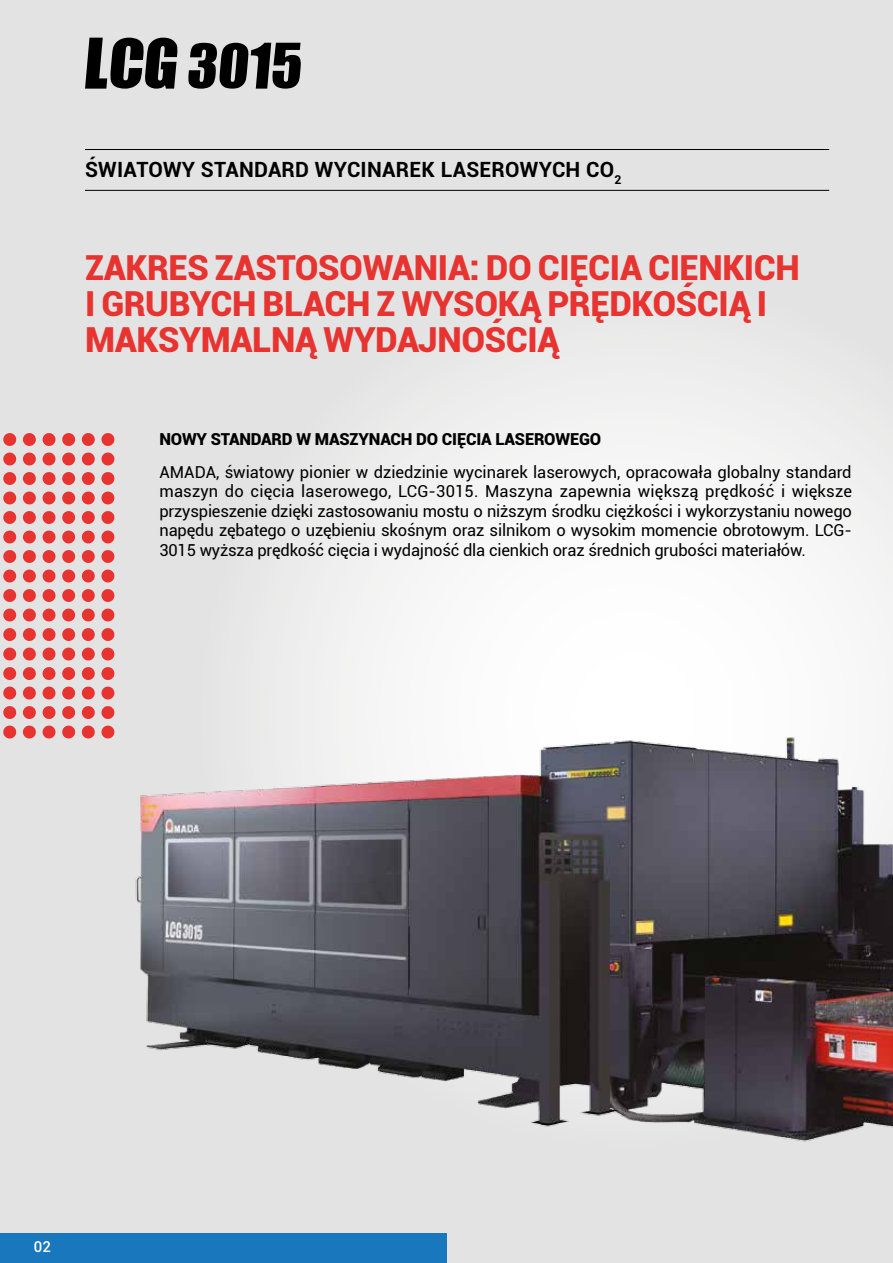
<style>
.page{position:relative;width:893px;height:1263px;background:#e3e3e3}
.page>*{position:absolute;margin:0;border:0;box-sizing:border-box;transform-origin:0 0}
.t1{font:900 34.5px/36px "Roboto";letter-spacing:-.01em;color:#e73431}
.t2{font:700 21px "Roboto";letter-spacing:.015em;color:#000}
.t3{font:16.5px/19.5px "Roboto";letter-spacing:-.01em;color:#000;text-align:justify}
.t4{font:900 16.5px "Roboto";letter-spacing:-.01em;color:#000}
.t5{font:500 15px "Roboto";color:#fff}
</style>
<div class="page">
<svg style="left:294px;top:369px;width:599px;height:300px"></svg>
<hr style="left:85px;top:149px;width:744px;height:1px;background:#000">
<hr style="left:85px;top:190px;width:744px;height:1px;background:#000">
<svg style="left:85px;top:38px;width:93px;height:51px"></svg>
<svg style="left:188px;top:43px;width:113px;height:46px"></svg>
<div style="left:0;top:1233px;width:446px;height:30px;background:#1877bd"></div>
<svg style="left:3px;top:726px;width:29px;height:12px"></svg>
<svg style="left:3px;top:706px;width:29px;height:13px"></svg>
<svg style="left:3px;top:687px;width:29px;height:12px"></svg>
<svg style="left:3px;top:667px;width:110px;height:13px"></svg>
<svg style="left:3px;top:648px;width:111px;height:12px"></svg>
<svg style="left:3px;top:628px;width:111px;height:13px"></svg>
<svg style="left:3px;top:609px;width:111px;height:12px"></svg>
<svg style="left:3px;top:589px;width:111px;height:13px"></svg>
<svg style="left:3px;top:570px;width:111px;height:12px"></svg>
<svg style="left:3px;top:550px;width:111px;height:13px"></svg>
<svg style="left:3px;top:531px;width:111px;height:12px"></svg>
<svg style="left:3px;top:511px;width:111px;height:13px"></svg>
<svg style="left:3px;top:492px;width:111px;height:12px"></svg>
<svg style="left:3px;top:472px;width:111px;height:13px"></svg>
<svg style="left:3px;top:453px;width:111px;height:12px"></svg>
<svg style="left:3px;top:433px;width:111px;height:13px"></svg>
<img style="left:32px;top:669px;width:861px;height:473px">
<p class="t2" style="left:85px;top:155px;width:538px">ŚWIATOWY STANDARD WYCINAREK LASEROWYCH CO<sub>2</sub></p>
<h1 class="t1" style="left:85px;top:248px;width:716px">ZAKRES ZASTOSOWANIA: DO CIĘCIA CIENKICH<br>I GRUBYCH BLACH Z WYSOKĄ PRĘDKOŚCIĄ I<br>MAKSYMALNĄ WYDAJNOŚCIĄ</h1>
<p class="t4" style="left:159px;top:428px;width:443px">NOWY STANDARD W MASZYNACH DO CIĘCIA LASEROWEGO</p>
<p class="t3" style="left:159px;top:461px;width:694px">AMADA, światowy pionier w dziedzinie wycinarek laserowych, opracowała globalny standard maszyn do cięcia laserowego, LCG-3015. Maszyna zapewnia większą prędkość i większe przyspieszenie dzięki zastosowaniu mostu o niższym środku ciężkości i wykorzystaniu nowego napędu zębatego o uzębieniu skośnym oraz silnikom o wysokim momencie obrotowym. LCG-3015 wyższa prędkość cięcia i wydajność dla cienkich oraz średnich grubości materiałów.</p>
<p class="t5" style="left:34px;top:1236px;width:19px">02</p>
</div>
